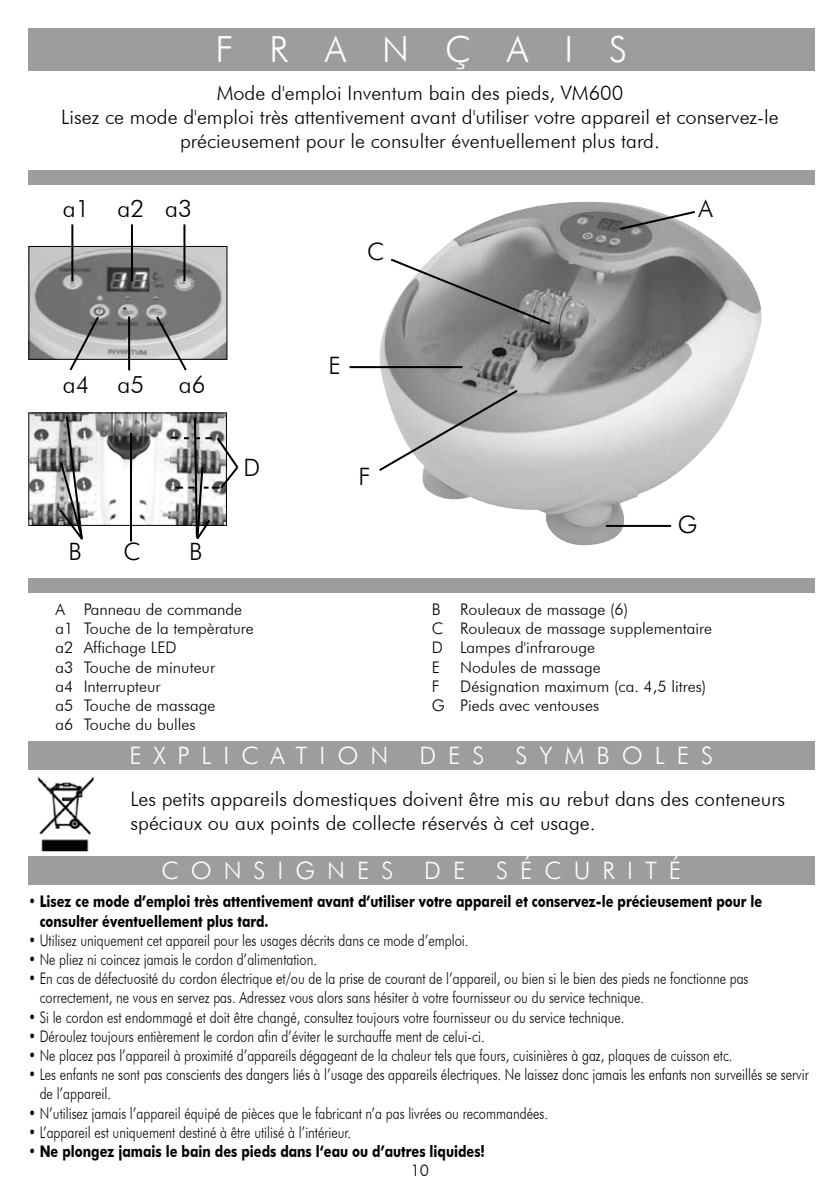
<style>
.page{position:relative;width:840px;height:1191px;background:#fff}
.page>*{position:absolute;margin:0;border:0;box-sizing:border-box;transform-origin:0 0}
.t1{font:300 36px "Futura BT";letter-spacing:1em;color:#fff}
.t2{font:300 24px "Futura BT";letter-spacing:.5em;color:#fff}
.t3{font:300 24px "Futura BT";color:#000}
.t4{font:300 20px/24px "Futura BT";color:#000;text-align:center}
.t5{font:300 16px/19.2px "Futura BT";color:#000;scale:.8 1}
.t6{font:300 16px/19.2px "Futura BT";color:#000}
.t7{font:700 16px/19.2px "Futura BT";color:#000;scale:.8 1}
</style>
<div class="page">
<div style="left:28px;top:28px;width:786px;height:43px;background:#9c9d9f"></div>
<div style="left:28px;top:578px;width:786px;height:14px;background:#9c9d9f"></div>
<div style="left:28px;top:170px;width:786px;height:14px;background:#9c9d9f"></div>
<div style="left:28px;top:856px;width:786px;height:28px;background:#9c9d9f"></div>
<img style="left:37px;top:776px;width:56px;height:76px">
<div style="left:28px;top:741px;width:786px;height:29px;background:#9c9d9f"></div>
<img style="left:366px;top:201px;width:396px;height:345px">
<img style="left:31px;top:248px;width:194px;height:109px">
<div style="left:29px;top:246px;width:198px;height:113px;border:1px solid #000"></div>
<img style="left:30px;top:414px;width:195px;height:110px">
<div style="left:28px;top:412px;width:199px;height:114px;border:1px solid #000"></div>
<hr style="left:71px;top:224px;width:2px;height:57px;background:#000">
<hr style="left:183px;top:224px;width:2px;height:57px;background:#000">
<hr style="left:131px;top:224px;width:2px;height:57px;background:#000">
<svg style="left:68px;top:314px;width:33px;height:57px"></svg>
<svg style="left:154px;top:314px;width:34px;height:57px"></svg>
<hr style="left:128px;top:316px;width:2px;height:54px;background:#000">
<svg style="left:57px;top:414px;width:28px;height:126px"></svg>
<hr style="left:130px;top:433px;width:2px;height:108px;background:#000">
<svg style="left:171px;top:416px;width:68px;height:124px"></svg>
<svg style="left:617px;top:209px;width:79px;height:22px"></svg>
<svg style="left:376px;top:388px;width:143px;height:85px"></svg>
<svg style="left:388px;top:257px;width:164px;height:69px"></svg>
<hr style="left:605px;top:525px;width:65px;height:2px;background:#000">
<hr style="left:349px;top:366px;width:113px;height:2px;background:#000">
<h1 class="t1" style="left:215px;top:28px;width:413px">FRANÇAIS</h1>
<p class="t4" style="left:61px;top:81px;width:718px">Mode d'emploi Inventum bain des pieds, VM600<br>Lisez ce mode d'emploi très attentivement avant d'utiliser votre appareil et conservez-le précieusement pour le consulter éventuellement plus tard.</p>
<h2 class="t3" style="left:63px;top:193px;width:130px">a1 a2 a3</h2>
<h2 class="t3" style="left:63px;top:370px;width:83px">a4 a5</h2>
<h2 class="t3" style="left:179px;top:370px;width:28px">a6</h2>
<h2 class="t3" style="left:69px;top:537px;width:15px">B</h2>
<h2 class="t3" style="left:123px;top:537px;width:19px">C</h2>
<h2 class="t3" style="left:189px;top:537px;width:15px">B</h2>
<h2 class="t3" style="left:243px;top:453px;width:18px">D</h2>
<p class="t6" style="left:55px;top:599px;width:200px">A Panneau de commande a1 Touche de la tempèrature a2 Affichage LED<br>a3 Touche de minuteur<br>a4 Interrupteur<br>a5 Touche de massage<br>a6 Touche du bulles</p>
<h2 class="t3" style="left:367px;top:237px;width:19px">C</h2>
<h2 class="t3" style="left:328px;top:351px;width:14px">E</h2>
<h2 class="t3" style="left:358px;top:461px;width:14px">F</h2>
<h2 class="t3" style="left:698px;top:193px;width:16px">A</h2>
<h2 class="t3" style="left:677px;top:510px;width:21px">G</h2>
<p class="t6" style="left:431px;top:599px;width:281px">B Rouleaux de massage (6)<br>C Rouleaux de massage supplementaire<br>D Lampes d'infrarouge<br>E</p>
<p class="t6" style="left:460px;top:657px;width:142px">Nodules de massage</p>
<p class="t6" style="left:431px;top:676px;width:275px;text-indent:28px">Désignation maximum (ca. 4,5 litres)<br>G Pieds avec ventouses</p>
<p class="t6" style="left:431px;top:676px;width:10px">F</p>
<h2 class="t2" style="left:129px;top:741px;width:260px">EXPLICATION</h2>
<h2 class="t2" style="left:419px;top:741px;width:66px">DES</h2>
<h2 class="t2" style="left:515px;top:741px;width:199px">SYMBOLES</h2>
<p class="t4" style="left:130px;top:787px;width:656px;text-align:left">Les petits appareils domestiques doivent être mis au rebut dans des conteneurs spéciaux ou aux points de collecte réservés à cet usage.</p>
<h2 class="t2" style="left:161px;top:855px;width:233px">CONSIGNES</h2>
<h2 class="t2" style="left:424px;top:855px;width:43px">D E</h2>
<h2 class="t2" style="left:496px;top:855px;width:186px">SÉCURITÉ</h2>
<p class="t7" style="left:40px;top:892px;width:904px;text-indent:-11px">• Lisez ce mode d’emploi très attentivement avant d’utiliser votre appareil et conservez-le précieusement pour le consulter éventuellement plus tard.</p>
<p class="t5" style="left:28px;top:930px;width:551px">• Utilisez uniquement cet appareil pour les usages décrits dans ce mode d’emploi.</p>
<p class="t5" style="left:28px;top:949px;width:362px">• Ne pliez ni coincez jamais le cordon d’alimentation.</p>
<p class="t5" style="left:40px;top:968px;width:887px;text-indent:-11px">• En cas de défectuosité du cordon électrique et/ou de la prise de courant de l’appareil, ou bien si le bien des pieds ne fonctionne pas correctement, ne vous en servez pas. Adressez vous alors sans hésiter à votre fournisseur ou du service technique.</p>
<p class="t5" style="left:28px;top:1007px;width:746px">• Si le cordon est endommagé et doit être changé, consultez toujours votre fournisseur ou du service technique.</p>
<p class="t5" style="left:28px;top:1026px;width:571px">• Déroulez toujours entièrement le cordon afin d’éviter le surchauffe ment de celui-ci.</p>
<p class="t5" style="left:28px;top:1045px;width:881px">• Ne placez pas l’appareil à proximité d’appareils dégageant de la chaleur tels que fours, cuisinières à gaz, plaques de cuisson etc.</p>
<p class="t5" style="left:40px;top:1064px;width:962px;text-indent:-11px">• Les enfants ne sont pas conscients des dangers liés à l’usage des appareils électriques. Ne laissez donc jamais les enfants non surveillés se servir de l’appareil.</p>
<p class="t5" style="left:28px;top:1103px;width:651px">• N’utilisez jamais l’appareil équipé de pièces que le fabricant n’a pas livrées ou recommandées.</p>
<p class="t5" style="left:28px;top:1122px;width:404px">• L’appareil est uniquement destiné à être utilisé à l’intérieur.</p>
<p class="t7" style="left:28px;top:1141px;width:572px">• Ne plongez jamais le bain des pieds dans l‘eau ou d’autres liquides!</p>
<p class="t6" style="left:410px;top:1160px;width:20px">10</p>
</div>
